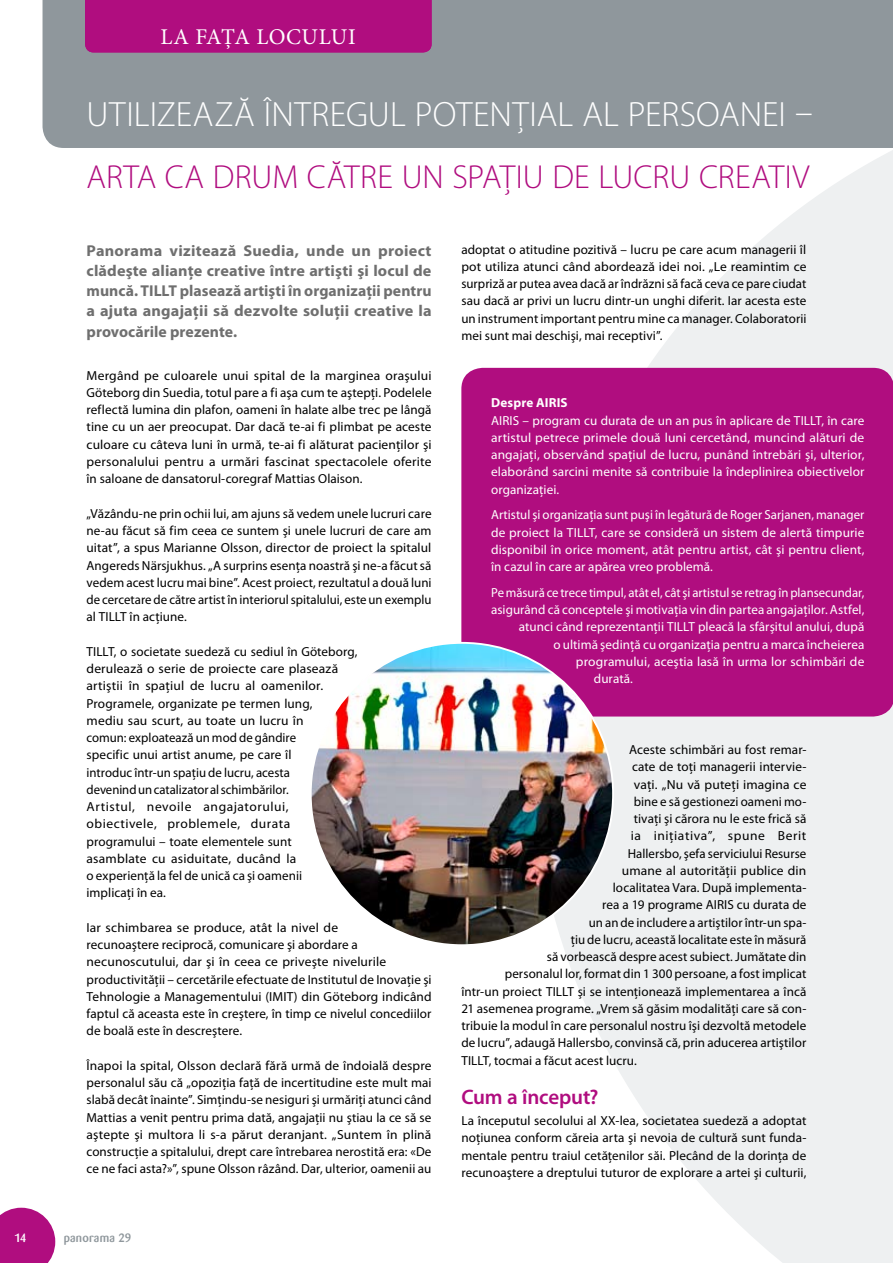
<style>
.page{position:relative;width:893px;height:1263px;background:#fff}
.page>*{position:absolute;margin:0;border:0;box-sizing:border-box;transform-origin:0 0}
.t1{font:300 35.25px "Myriad Pro";color:#fff}
.t2{font:300 33.3px "Myriad Pro";color:#b00d7f}
.t3{font:22.5px "Minion Pro";letter-spacing:.02em;color:#fff}
.t4{font:600 21px "Myriad Pro";letter-spacing:-.005em;color:#b00d7f}
.t5{font:700 15.75px/20.2px "Myriad Pro";letter-spacing:.01em;color:#6f6f6f;text-align:justify}
.t6{font:13.2px/17.2px "Myriad Pro";letter-spacing:.005em;color:#000;text-align:justify}
.t7{font:13.2px/17.2px "Myriad Pro";letter-spacing:.005em;color:#fff;text-align:justify}
.t8{font:13.2px "Myriad Pro";letter-spacing:.045em;color:#000}
.t9{font:700 13.2px "Myriad Pro";letter-spacing:.01em;color:#fff}
.t10{font:500 12px "Barmeno";letter-spacing:.02em;color:#8f979c}
.t11{font:500 12px "Barmeno";color:#fff}
</style>
<div class="page">
<svg style="left:531px;top:150px;width:362px;height:1113px;fill:#eef0f1"></svg>
<div style="left:43px;top:0;width:849px;height:148px;background:#8f979c"></div>
<svg style="left:0;top:1208px;width:55px;height:55px;background:#b8268c"></svg>
<svg style="left:892px;top:0;width:1px;height:148px"></svg>
<div style="left:85px;top:0;width:347px;height:52px;background:#b00d7f"></div>
<div style="left:461px;top:368px;width:432px;height:348px;background:#b00d7f"></div>
<img style="left:311px;top:643px;width:302px;height:302px;border-radius:151px">
<h3 class="t3" style="left:161px;top:22px;width:197px">LA FAŢA LO CULUI</h3>
<h1 class="t1" style="left:87px;top:95px;width:728px">UTILIZEAZĂ ÎNTREGU L POTENŢIAL AL PERSOANEI –</h1>
<h2 class="t2" style="left:87px;top:158px;width:724px">ARTA CA DRUM CĂTRE U N SPAŢIU DE LUCRU CREATIV</h2>
<p class="t5" style="left:87px;top:240px;width:347px">Panorama vizitează Suedia, unde un proiect clădeşte alianţe creative între artişti şi locul de muncă. TILLT plasează artişti în organizaţii pentru a ajuta angajaţii să dezvolte soluţii creative la provocările prezente.</p>
<p class="t6" style="left:87px;top:367px;width:347px">Mergând pe culoarele unui spital de la marginea oraşului Göteborg din Suedia, totul pare a fi aşa cum te aştepţi. Podelele reflectă lumina din plafon, oameni în halate albe trec pe lângă tine cu un aer preocupat. Dar dacă te-ai fi plimbat pe aceste culoare cu câteva luni în urmă, te-ai fi alăturat pacienţilor şi personalului pentru a urmări fascinat spectacolele oferite în saloane de dansatorul‑coregraf Mattias Olaison.</p>
<p class="t6" style="left:87px;top:505px;width:347px">„Văzându-ne prin ochii lui, am ajuns să vedem unele lucruri care ne-au făcut să fim ceea ce suntem şi unele lucruri de care am uitat”, a spus Marianne Olsson, director de proiect la spitalul Angereds Närsjukhus. „A surprins esenţa noastră şi ne-a făcut să vedem acest lucru mai bine”. Acest proiect, rezultatul a două luni de cercetare de către artist în interiorul spitalului, este un exemplu al TILLT în acţiune.</p>
<p class="t6" style="left:87px;top:643px;width:273px;text-align:left">TILLT, o societate suedeză cu sediul în Göteborg, derulează o serie de proiecte care plasează artiştii în spaţiul de lucru al oamenilor.<br>Programele, organizate pe termen lung,<br>mediu sau scurt, au toate un lucru în<br>comun: exploatează un mod de gândire<br>specific unui artist anume, pe care îl<br>introduc într-un spaţiu de lucru, acesta<br>devenind un catalizator al schimbărilor.<br>Artistul, nevoile angajatorului, obiectivele, problemele, durata programului – toate elementele sunt<br>asamblate cu asiduitate, ducând la<br>o experienţă la fel de unică ca şi oamenii<br>implicaţi în ea.</p>
<p class="t6" style="left:87px;top:919px;width:347px;text-align:left">Iar schimbarea se produce, atât la nivel de<br>recunoaştere reciprocă, comunicare şi abordare a necunoscutului, dar şi în ceea ce priveşte nivelurile productivităţii – cercetările efectuate de Institutul de Inovaţie şi Tehnologie a Managementului (IMIT) din Göteborg indicând faptul că aceasta este în creştere, în timp ce nivelul concediilor de boală este în descreştere.</p>
<p class="t6" style="left:87px;top:1057px;width:347px">Înapoi la spital, Olsson declară fără urmă de îndoială despre personalul său că „opoziţia faţă de incertitudine este mult mai slabă decât înainte”. Simţindu-se nesiguri şi urmăriţi atunci când Mattias a venit pentru prima dată, angajaţii nu ştiau la ce să se aştepte şi multora li s‑a părut deranjant. „Suntem în plină construcţie a spitalului, drept care întrebarea nerostită era: «De ce ne faci asta?»”, spune Olsson râzând. Dar, ulterior, oamenii au</p>
<p class="t11" style="left:15px;top:1231px;width:13px">14</p>
<p class="t10" style="left:64px;top:1230px;width:69px">panorama 29</p>
<p class="t6" style="left:461px;top:241px;width:347px">adoptat o atitudine pozitivă – lucru pe care acum managerii îl pot utiliza atunci când abordează idei noi. „Le reamintim ce surpriză ar putea avea dacă ar îndrăzni să facă ceva ce pare ciudat sau dacă ar privi un lucru dintr‑un unghi diferit. Iar acesta este un instrument important pentru mine ca manager. Colaboratorii mei sunt mai deschişi, mai receptivi”.</p>
<p class="t9" style="left:491px;top:396px;width:78px">Despre AIRIS</p>
<p class="t7" style="left:491px;top:412px;width:375px">AIRIS – program cu durata de un an pus în aplicare de TILLT, în care artistul petrece primele două luni cercetând, muncind alături de angajaţi, observând spaţiul de lucru, punând întrebări şi, ulterior, elaborând sarcini menite să contribuie la îndeplinirea obiectivelor organizaţiei.</p>
<p class="t7" style="left:491px;top:507px;width:375px">Artistul şi organizaţia sunt puşi în legătură de Roger Sarjanen, manager de proiect la TILLT, care se consideră un sistem de alertă timpurie disponibil în orice moment, atât pentru artist, cât şi pentru client, în cazul în care ar apărea vreo problemă.</p>
<p class="t7" style="left:491px;top:584px;width:375px">Pe măsură ce trece timpul, atât el, cât şi artistul se retrag în plansecundar,</p>
<p class="t7" style="left:491px;top:601px;width:375px">asigurând că conceptele şi motivaţia vin din partea angajaţilor. Astfel,</p>
<p class="t7" style="left:519px;top:619px;width:347px">atunci când reprezentanţii TILLT pleacă la sfârşitul anului, după</p>
<p class="t7" style="left:553px;top:636px;width:312px">o ultimă şedinţă cu organizaţia pentru a marca încheierea</p>
<p class="t7" style="left:576px;top:653px;width:290px">programului, aceştia lasă în urma lor schimbări de</p>
<p class="t7" style="left:594px;top:670px;width:40px">durată.</p>
<p class="t6" style="left:629px;top:741px;width:179px">Aceste schimbări au fost remar-</p>
<p class="t6" style="left:632px;top:758px;width:176px">cate de toţi managerii intervie-</p>
<p class="t6" style="left:634px;top:776px;width:174px">vaţi. „Nu vă puteţi imagina ce</p>
<p class="t6" style="left:634px;top:793px;width:174px">bine e să gestionezi oameni mo-</p>
<p class="t6" style="left:634px;top:810px;width:174px">tivaţi şi cărora nu le este frică să</p>
<p class="t8" style="left:631px;top:829px;width:177px">ia iniţiativa”, spune Berit</p>
<p class="t6" style="left:628px;top:845px;width:180px">Hallersbo, şefa serviciului Resurse</p>
<p class="t6" style="left:622px;top:862px;width:186px">umane al autorităţii publice din</p>
<p class="t6" style="left:613px;top:879px;width:195px">localitatea Vara. După implementa-</p>
<p class="t6" style="left:602px;top:896px;width:206px">rea a 19 programe AIRIS cu durata de</p>
<p class="t6" style="left:589px;top:914px;width:219px">un an de includere a artiştilor într-un spa-</p>
<p class="t6" style="left:571px;top:931px;width:237px">ţiu de lucru, această localitate este în măsură</p>
<p class="t6" style="left:547px;top:948px;width:261px">să vorbească despre acest subiect. Jumătate din</p>
<p class="t6" style="left:505px;top:965px;width:303px">personalul lor, format din 1 300 persoane, a fost implicat</p>
<p class="t6" style="left:461px;top:983px;width:347px">într‑un proiect TILLT şi se intenţionează implementarea a încă</p>
<p class="t6" style="left:461px;top:1000px;width:347px">21 asemenea programe. „Vrem să găsim modalităţi care să con-</p>
<p class="t6" style="left:461px;top:1017px;width:346px">tribuie la modul în care personalul nostru îşi dezvoltă metodele</p>
<p class="t6" style="left:461px;top:1034px;width:346px">de lucru”, adaugă Hallersbo, convinsă că, prin aducerea artiştilor</p>
<p class="t6" style="left:461px;top:1052px;width:177px">TILLT, tocmai a făcut acest lucru.</p>
<h3 class="t4" style="left:461px;top:1085px;width:139px">Cum a început?</h3>
<p class="t6" style="left:461px;top:1112px;width:347px">La începutul secolului al XX-lea, societatea suedeză a adoptat noţiunea conform căreia arta şi nevoia de cultură sunt funda&shy;mentale pentru traiul cetăţenilor săi. Plecând de la dorinţa de recunoaştere a dreptului tuturor de explorare a artei şi culturii,</p>
</div>
